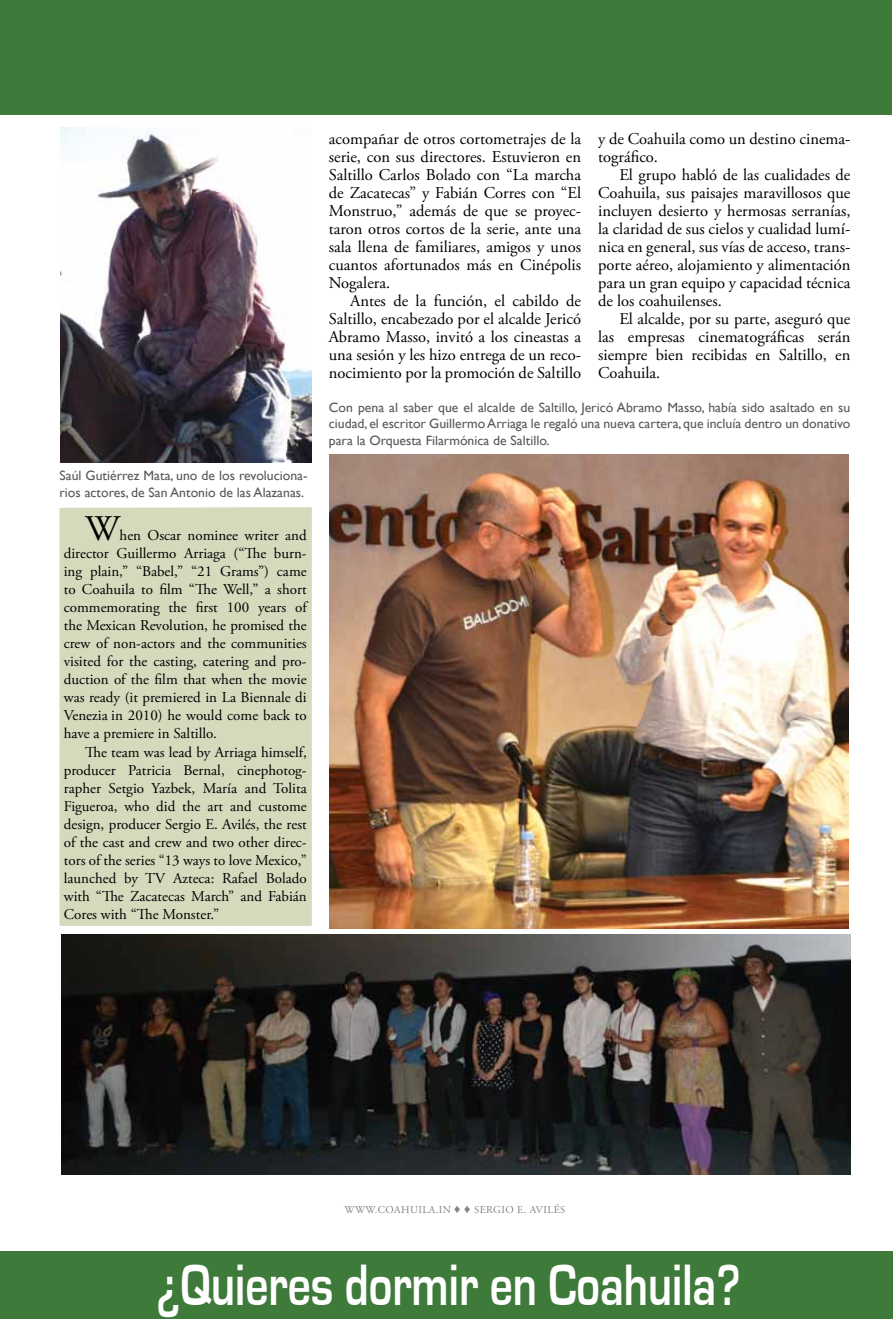
<style>
.page{position:relative;width:893px;height:1319px;background:#fff}
.page>*{position:absolute;margin:0;border:0;box-sizing:border-box;transform-origin:0 0}
.t1{font:700 60.15px "Eurostile";color:#fff;scale:.76 1}
.t2{font:700 51px "Eurostile";color:#fff;scale:.76 1}
.t3{font:36px "Adobe Garamond Pro";color:#000}
.t4{font:16.5px/18px "Adobe Garamond Pro";color:#000;text-align:justify}
.t5{font:15px/18px "Adobe Garamond Pro";color:#000;text-align:justify}
.t6{font:13.5px/16.5px "Gill Sans";color:#58595b;text-align:justify}
.t7{font:10.5px "Adobe Garamond Pro";letter-spacing:.045em;color:#808285}
</style>
<div class="page">
<div style="left:4px;top:1251px;width:889px;height:67px;background:#3e7a3a"></div>
<div style="left:0;top:0;width:891px;height:115px;background:#3e7a3a"></div>
<img style="left:61px;top:934px;width:789px;height:240px">
<img style="left:329px;top:456px;width:520px;height:472px">
<img style="left:61px;top:128px;width:251px;height:333px">
<div style="left:60px;top:507px;width:252px;height:418px;background:#d4dbbd"></div>
<p class="t4" style="left:329px;top:130px;width:254px">acompañar de otros cortometrajes de la serie, con sus directores. Estuvieron en Saltillo Carlos Bolado con “La marcha de Zacatecas” y Fabián Corres con “El Monstruo,” además de que se proyec&shy;taron otros cortos de la serie, ante una sala llena de familiares, amigos y unos cuantos afortunados más en Cinépolis Nogalera.</p>
<p class="t4" style="left:329px;top:292px;width:254px;text-indent:21px">Antes de la función, el cabildo de Saltillo, encabezado por el alcalde Jericó Abramo Masso, invitó a los cineastas a una sesión y les hizo entrega de un reco&shy;nocimiento por la promoción de Saltillo</p>
<p class="t4" style="left:598px;top:130px;width:254px">y de Coahuila como un destino cinema&shy;tográfico.</p>
<p class="t4" style="left:598px;top:166px;width:254px;text-indent:21px">El grupo habló de las cualidades de Coahuila, sus paisajes maravillosos que incluyen desierto y hermosas serranías, la claridad de sus cielos y cualidad lumí&shy;nica en general, sus vías de acceso, trans&shy;porte aéreo, alojamiento y alimentación para un gran equipo y capacidad técnica de los coahuilenses.</p>
<p class="t4" style="left:598px;top:310px;width:254px;text-indent:21px">El alcalde, por su parte, aseguró que las empresas cinematográficas serán siempre bien recibidas en Saltillo, en Coahuila.</p>
<p class="t6" style="left:60px;top:467px;width:250px">Saúl Gutiérrez Mata, uno de los revoluciona&shy;rios actores, de San Antonio de las Alazanas.</p>
<h3 class="t3" style="left:85px;top:507px;width:36px">W</h3>
<p class="t5" style="left:64px;top:527px;width:245px;text-indent:56px">hen Oscar nominee writer and director Guillermo Arriaga (“The burn&shy;ing plain,” “Babel,” “21 Grams”) came to Coahuila to film “The Well,” a short commemorating the first 100 years of the Mexican Revolution, he promised the crew of non-actors and the communities visited for the casting, catering and pro&shy;duction of the film that when the movie was ready (it premiered in La Biennale di Venezia in 2010) he would come back to have a premiere in Saltillo.</p>
<p class="t5" style="left:64px;top:743px;width:245px;text-indent:21px">The team was lead by Arriaga himself, producer Patricia Bernal, cinephotog&shy;rapher Setgio Yazbek, María and Tolita Figueroa, who did the art and custome design, producer Sergio E. Avilés, the rest of the cast and crew and two other direc&shy;tors of the series “13 ways to love Mexico,” launched by TV Azteca: Rafael Bolado with “The Zacatecas March” and Fabián Cores with “The Monster.”</p>
<p class="t6" style="left:329px;top:398px;width:523px">Con pena al saber que el alcalde de Saltillo, Jericó Abramo Masso, había sido asaltado en su ciudad, el escritor Guillermo Arriaga le regaló una nueva cartera, que incluía dentro un donativo para la Orquesta Filarmónica de Saltillo.</p>
<p class="t7" style="left:345px;top:1203px;width:50px">www.COAHUILA</p>
<p class="t7" style="left:436px;top:1203px;width:131px">.IN ♦ ♦ sergio E. avilÉs</p>
<h1 class="t1" style="left:157px;top:1252px;width:770px">¿Quieres dormir en Coahuila?</h1>
<h2 class="t2" style="left:52px;top:1257px;width:1037px">http://www.coahuila.in/Coahuila/hoteles.html</h2>
</div>
